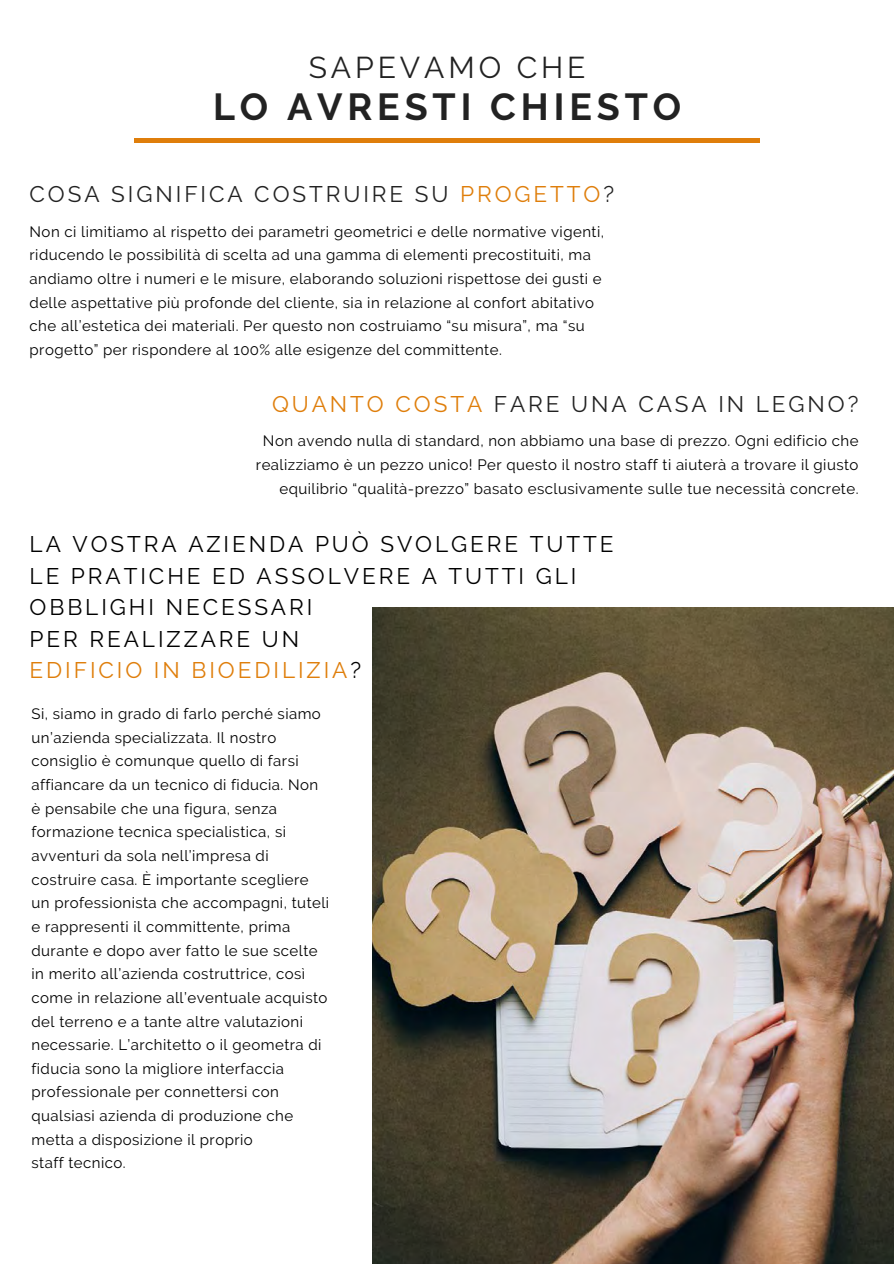
<style>
.page{position:relative;width:894px;height:1264px;background:#fff}
.page>*{position:absolute;margin:0;border:0;box-sizing:border-box;transform-origin:0 0}
.t1{font:700 37.5px "Raleway";letter-spacing:.13em;color:#222}
.t2{font:30px "Raleway";letter-spacing:.13em;color:#222}
.t3{font:22.5px/31.5px "Raleway";letter-spacing:.13em;color:#000}
.t4{font:22.5px "Raleway";letter-spacing:.13em;color:#222}
.t5{font:15px/23.7px "Raleway";letter-spacing:.03em;color:#000}
.s1{color:#df7e0b}
</style>
<div class="page">
<img style="left:372px;top:607px;width:521px;height:656px">
<hr style="left:134px;top:139px;width:625px;height:3px;background:#df7e0b">
<h2 class="t2" style="left:309px;top:49px;width:278px">SAPEVAMO CHE</h2>
<h1 class="t1" style="left:213px;top:84px;width:469px">LO AVRESTI CHIESTO</h1>
<h3 class="t4" style="left:30px;top:181px;width:586px">COSA SIGNIFICA COSTRUIRE SU <span class="s1">PROGETTO</span>?</h3>
<p class="t5" style="left:30px;top:219px;width:576px">Non ci limitiamo al rispetto dei parametri geometrici e delle normative vigenti, riducendo le possibilità di scelta ad una gamma di elementi precostituiti, ma andiamo oltre i numeri e le misure, elaborando soluzioni rispettose dei gusti e delle aspettative più profonde del cliente, sia in relazione al confort abitativo che all’estetica dei materiali. Per questo non costruiamo “su misura”, ma “su progetto” per rispondere al 100% alle esigenze del committente.</p>
<h3 class="t4" style="left:272px;top:390px;width:588px"><span class="s1">QUANTO COSTA</span> FARE UNA CASA IN LEGNO?</h3>
<p class="t5" style="left:256px;top:429px;width:604px;text-align:right">Non avendo nulla di standard, non abbiamo una base di prezzo. Ogni edificio che realizziamo è un pezzo unico! Per questo il nostro staff ti aiuterà a trovare il giusto equilibrio “qualità-prezzo” basato esclusivamente sulle tue necessità concrete.</p>
<h3 class="t3" style="left:30px;top:528px;width:585px">LA VOSTRA AZIENDA PUÒ SVOLGERE TUTTE<br>LE PRATICHE ED ASSOLVERE A TUTTI GLI<br>OBBLIGHI NECESSARI<br>PER REALIZZARE UN<br><span class="s1">EDIFICIO IN BIOEDILIZIA</span>?</h3>
<p class="t5" style="left:31px;top:701px;width:299px">Si, siamo in grado di farlo perché siamo un’azienda specializzata. Il nostro consiglio è comunque quello di farsi affiancare da un tecnico di fiducia. Non è pensabile che una figura, senza formazione tecnica specialistica, si avventuri da sola nell’impresa di costruire casa. È importante scegliere un professionista che accompagni, tuteli e rappresenti il committente, prima durante e dopo aver fatto le sue scelte in merito all’azienda costruttrice, così come in relazione all’eventuale acquisto del terreno e a tante altre valutazioni necessarie. L’architetto o il geometra di fiducia sono la migliore interfaccia professionale per connettersi con qualsiasi azienda di produzione che metta a disposizione il proprio<br>staff tecnico.</p>
</div>
